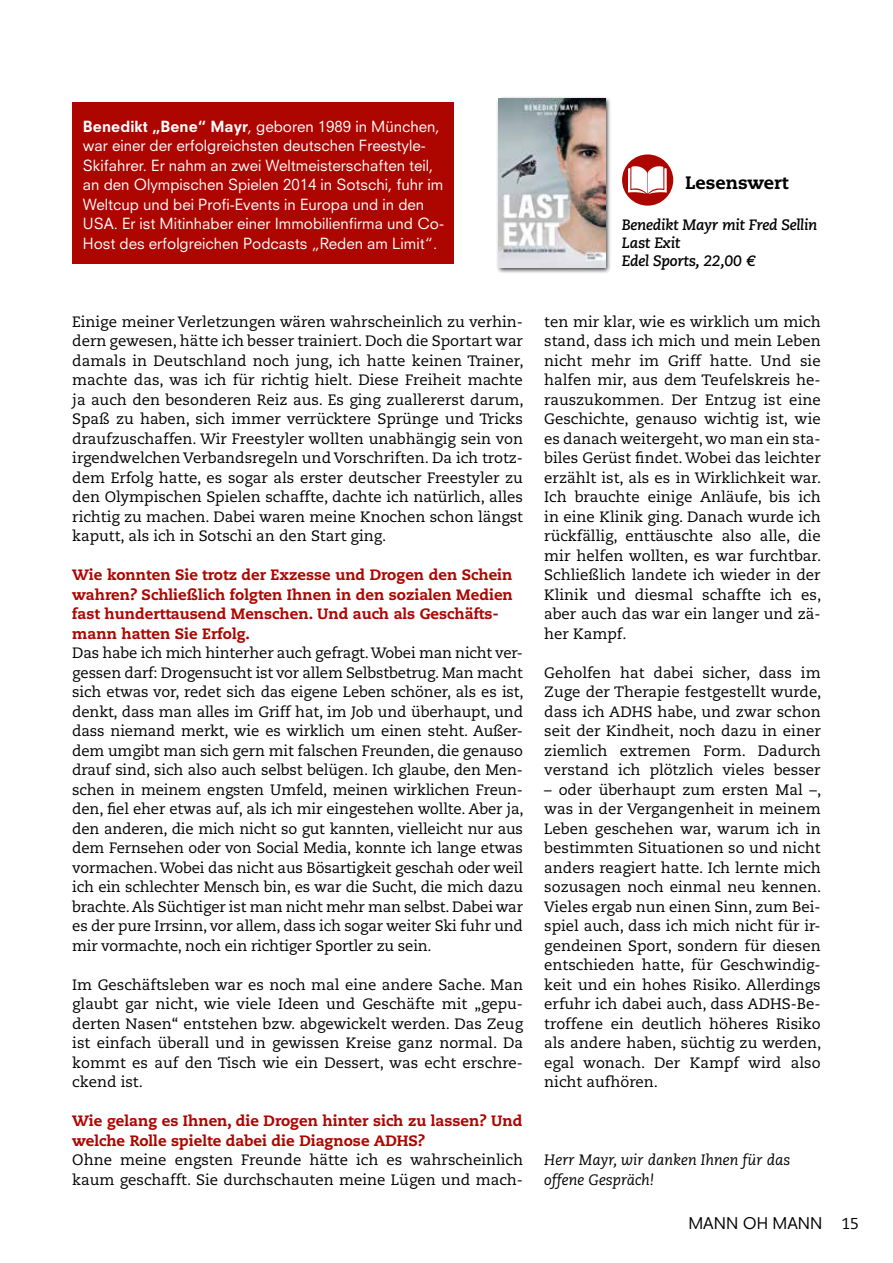
<style>
.page{position:relative;width:893px;height:1263px;background:#fff}
.page>*{position:absolute;margin:0;border:0;box-sizing:border-box;transform-origin:0 0}
.t1{font:800 18px "Caecilia LT Pro 85";color:#000}
.t2{font:15.75px "Neuzeit SLT Std";color:#000}
.t3{font:15px/19.5px "Caecilia LT Pro 55 Roman";color:#000;text-align:justify}
.t4{font:15px/19.5px "Neuzeit SLT Std";color:#fff}
.t5{font:800 15px/19.5px "Caecilia LT Pro 85";color:#ad0600}
.t6{font:italic 700 15px/18px "Caecilia LT Pro 76";letter-spacing:-.02em;color:#000}
.t7{font:italic 15px/19.5px "Caecilia LT Pro 56";color:#000}
.s1{font-weight:800}
.s2{font-family:"Caecilia LT Pro 55 Roman"}
</style>
<div class="page">
<div style="left:496px;top:96px;width:115px;height:178px;background:#000;opacity:.75"></div>
<img style="left:498px;top:99px;width:107px;height:168px">
<div style="left:622px;top:154px;width:51px;height:52px;background:#ad0600;border-radius:50%"></div>
<svg style="left:628px;top:166px;width:39px;height:28px"></svg>
<div style="left:72px;top:102px;width:381px;height:161px;background:#ad0600"></div>
<p class="t4" style="left:83px;top:116px;width:363px"><span class="s1">Benedikt „Bene“ Mayr</span>, geboren 1989 in München, war einer der erfolgreichsten deutschen Freestyle-Skifahrer. Er nahm an zwei Weltmeisterschaften teil, an den Olympischen Spielen 2014 in Sotschi, fuhr im Weltcup und bei Profi-Events in Europa und in den USA. Er ist Mitinhaber einer Immobilienfirma und Co-Host des erfolgreichen Podcasts „Reden am Limit“.</p>
<p class="t3" style="left:72px;top:312px;width:453px">Einige meiner Verletzungen wären wahrscheinlich zu verhin&shy;dern gewesen, hätte ich besser trainiert. Doch die Sportart war damals in Deutschland noch jung, ich hatte keinen Trainer, machte das, was ich für richtig hielt. Diese Freiheit machte ja auch den besonderen Reiz aus. Es ging zuallererst darum, Spaß zu haben, sich immer verrücktere Sprünge und Tricks draufzuschaffen. Wir Freestyler wollten unabhängig sein von irgendwelchen Verbandsregeln und Vorschriften. Da ich trotz&shy;dem Erfolg hatte, es sogar als erster deutscher Freestyler zu den Olympischen Spielen schaffte, dachte ich natürlich, alles richtig zu machen. Dabei waren meine Knochen schon längst kaputt, als ich in Sotschi an den Start ging.</p>
<p class="t5" style="left:72px;top:565px;width:442px">Wie konnten Sie trotz der Exzesse und Drogen den Schein wahren? Schließlich folgten Ihnen in den sozialen Medien fast hunderttausend Menschen. Und auch als Geschäfts&shy;mann hatten Sie Erfolg.</p>
<p class="t3" style="left:72px;top:643px;width:453px">Das habe ich mich hinterher auch gefragt. Wobei man nicht ver&shy;gessen darf: Drogensucht ist vor allem Selbstbetrug. Man macht sich etwas vor, redet sich das eigene Leben schöner, als es ist, denkt, dass man alles im Griff hat, im Job und überhaupt, und dass niemand merkt, wie es wirklich um einen steht. Außer&shy;dem umgibt man sich gern mit falschen Freunden, die genauso drauf sind, sich also auch selbst belügen. Ich glaube, den Men&shy;schen in meinem engsten Umfeld, meinen wirklichen Freun&shy;den, fiel eher etwas auf, als ich mir eingestehen wollte. Aber ja, den anderen, die mich nicht so gut kannten, vielleicht nur aus dem Fernsehen oder von Social Media, konnte ich lange etwas vormachen. Wobei das nicht aus Bösartigkeit geschah oder weil ich ein schlechter Mensch bin, es war die Sucht, die mich dazu brachte. Als Süchtiger ist man nicht mehr man selbst. Dabei war es der pure Irrsinn, vor allem, dass ich sogar weiter Ski fuhr und mir vormachte, noch ein richtiger Sportler zu sein.</p>
<p class="t3" style="left:72px;top:975px;width:452px">Im Geschäftsleben war es noch mal eine andere Sache. Man glaubt gar nicht, wie viele Ideen und Geschäfte mit „gepu&shy;derten Nasen“ entstehen bzw. abgewickelt werden. Das Zeug ist einfach überall und in gewissen Kreise ganz normal. Da kommt es auf den Tisch wie ein Dessert, was echt erschre&shy;ckend ist.</p>
<p class="t5" style="left:72px;top:1111px;width:452px">Wie gelang es Ihnen, die Drogen hinter sich zu lassen? Und welche Rolle spielte dabei die Diagnose ADHS?</p>
<p class="t3" style="left:72px;top:1150px;width:452px">Ohne meine engsten Freunde hätte ich es wahrscheinlich kaum geschafft. Sie durchschauten meine Lügen und mach-</p>
<p class="t1" style="left:685px;top:170px;width:105px">Lesenswert</p>
<p class="t6" style="left:622px;top:215px;width:197px">Benedikt Mayr mit Fred Sellin<br>Last Exit<br>Edel Sports, 22,00 €</p>
<p class="t3" style="left:544px;top:312px;width:278px">ten mir klar, wie es wirklich um mich stand, dass ich mich und mein Leben nicht mehr im Griff hatte. Und sie halfen mir, aus dem Teufelskreis he&shy;rauszukommen. Der Entzug ist eine Geschichte, genauso wichtig ist, wie es danach weitergeht, wo man ein sta&shy;biles Gerüst findet. Wobei das leichter erzählt ist, als es in Wirklichkeit war.<br>Ich brauchte einige Anläufe, bis ich in eine Klinik ging. Danach wurde ich rückfällig, enttäuschte also alle, die mir helfen wollten, es war furchtbar.<br>Schließlich landete ich wieder in der Klinik und diesmal schaffte ich es, aber auch das war ein langer und zä&shy;her Kampf.</p>
<p class="t3" style="left:544px;top:663px;width:278px">Geholfen hat dabei sicher, dass im Zuge der Therapie festgestellt wurde, dass ich ADHS habe, und zwar schon seit der Kindheit, noch dazu in einer ziemlich extremen Form. Dadurch verstand ich plötzlich vieles besser</p>
<p class="t3" style="left:544px;top:780px;width:278px">– oder überhaupt zum ersten Mal –, was in der Vergangenheit in meinem Leben geschehen war, warum ich in bestimmten Situationen so und nicht anders reagiert hatte. Ich lernte mich sozusagen noch einmal neu kennen.<br>Vieles ergab nun einen Sinn, zum Bei&shy;spiel auch, dass ich mich nicht für ir&shy;gendeinen Sport, sondern für diesen entschieden hatte, für Geschwindig&shy;keit und ein hohes Risiko. Allerdings erfuhr ich dabei auch, dass ADHS-Be&shy;troffene ein deutlich höheres Risiko als andere haben, süchtig zu werden, egal wonach. Der Kampf wird also nicht aufhören.</p>
<p class="t7" style="left:544px;top:1150px;width:247px">Herr Mayr, wir danken Ihnen für das offene Gespräch!</p>
<p class="t2" style="left:688px;top:1213px;width:172px">MANN OH MANN <span class="s2">15</span></p>
</div>
